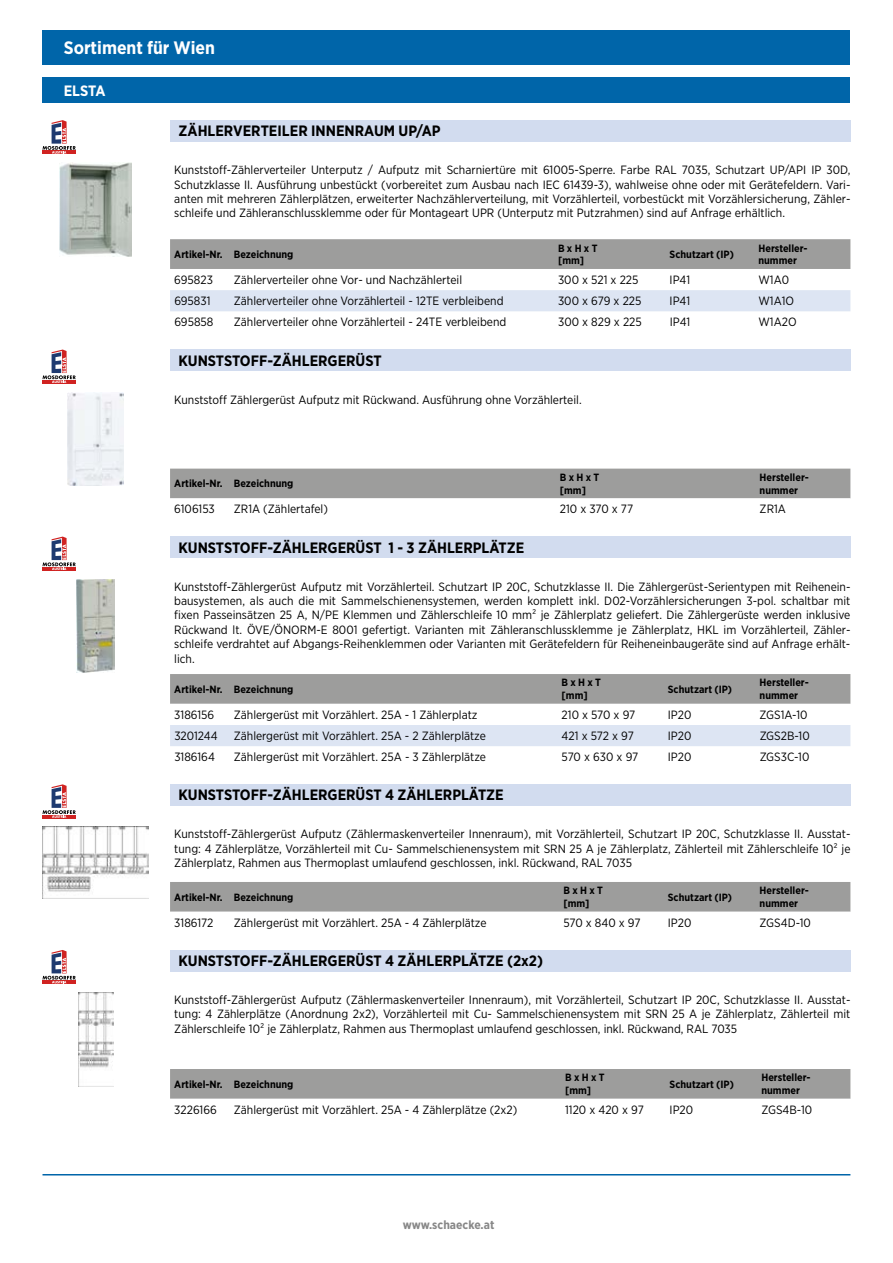
<style>
.page{position:relative;width:893px;height:1263px;background:#fff}
.page>*{position:absolute;margin:0;border:0;box-sizing:border-box;transform-origin:0 0}
.t1{font:700 18px "Gotham Narrow";color:#fff}
.t2{font:700 15px "Gotham Narrow";color:#000}
.t3{font:700 15px "Gotham Narrow";letter-spacing:-.005em;color:#fff}
.t4{font:12px/14.4px "Gotham Narrow";color:#000;text-align:justify}
.t5{font:700 12px "Gotham Narrow";color:#878787}
.t6{font:700 10.5px/12.6px "Gotham Narrow";color:#000}
</style>
<div class="page">
<div style="left:42px;top:31px;width:808px;height:34px;background:#0065a9"></div>
<hr style="left:42px;top:1174px;width:808px;height:1px;background:#0065a9">
<div style="left:42px;top:78px;width:808px;height:25px;background:#0065a9"></div>
<svg style="left:43px;top:120px;width:33px;height:34px"></svg>
<svg style="left:170px;top:239px;width:680px;height:73px"></svg>
<svg style="left:43px;top:349px;width:33px;height:34px"></svg>
<div style="left:170px;top:469px;width:680px;height:30px;background:#9d9d9c"></div>
<svg style="left:43px;top:537px;width:33px;height:33px"></svg>
<svg style="left:170px;top:674px;width:680px;height:72px"></svg>
<svg style="left:43px;top:784px;width:33px;height:34px"></svg>
<div style="left:170px;top:882px;width:680px;height:30px;background:#9d9d9c"></div>
<svg style="left:43px;top:983px;width:33px;height:1px"></svg>
<svg style="left:43px;top:950px;width:33px;height:33px"></svg>
<div style="left:170px;top:1069px;width:680px;height:30px;background:#9d9d9c"></div>
<div style="left:170px;top:120px;width:680px;height:21px;background:#d2dcef"></div>
<div style="left:170px;top:349px;width:680px;height:22px;background:#d2dcef"></div>
<div style="left:170px;top:537px;width:680px;height:21px;background:#d2dcef"></div>
<div style="left:170px;top:784px;width:680px;height:22px;background:#d2dcef"></div>
<div style="left:170px;top:950px;width:680px;height:21px;background:#d2dcef"></div>
<img style="left:60px;top:163px;width:72px;height:93px">
<img style="left:68px;top:392px;width:55px;height:94px">
<img style="left:77px;top:579px;width:38px;height:94px">
<img style="left:42px;top:827px;width:107px;height:72px">
<img style="left:78px;top:992px;width:35px;height:94px">
<h1 class="t1" style="left:64px;top:36px;width:153px">Sortiment für Wien</h1>
<p class="t3" style="left:64px;top:81px;width:43px">ELSTA</p>
<p class="t2" style="left:179px;top:121px;width:264px">ZÄHLERVERTEILER INNENRAUM UP/AP</p>
<p class="t4" style="left:174px;top:162px;width:678px">Kunststoff-Zählerverteiler Unterputz / Aufputz mit Scharniertüre mit 61005-Sperre. Farbe RAL 7035, Schutzart UP/API IP 30D, Schutzklasse II. Ausführung unbestückt (vorbereitet zum Ausbau nach IEC 61439-3), wahlweise ohne oder mit Gerätefeldern. Vari&shy;anten mit mehreren Zählerplätzen, erweiterter Nachzählerverteilung, mit Vorzählerteil, vorbestückt mit Vorzählersicherung, Zähler&shy;schleife und Zähleranschlussklemme oder für Montageart UPR (Unterputz mit Putzrahmen) sind auf Anfrage erhältlich.</p>
<p class="t6" style="left:174px;top:248px;width:121px">Artikel-Nr. Bezeichnung</p>
<p class="t6" style="left:558px;top:241px;width:41px">B x H x T [mm]</p>
<p class="t6" style="left:670px;top:248px;width:66px">Schutzart (IP)</p>
<p class="t6" style="left:758px;top:241px;width:51px">Hersteller&shy;nummer</p>
<p class="t4" style="left:174px;top:272px;width:40px">695823</p>
<p class="t4" style="left:234px;top:272px;width:230px">Zählerverteiler ohne Vor- und Nachzählerteil</p>
<p class="t4" style="left:558px;top:272px;width:82px">300 x 521 x 225</p>
<p class="t4" style="left:670px;top:272px;width:22px">IP41</p>
<p class="t4" style="left:758px;top:272px;width:32px">W1A0</p>
<p class="t4" style="left:174px;top:293px;width:38px">695831</p>
<p class="t4" style="left:234px;top:293px;width:271px">Zählerverteiler ohne Vorzählerteil - 12TE verbleibend</p>
<p class="t4" style="left:558px;top:293px;width:85px">300 x 679 x 225</p>
<p class="t4" style="left:670px;top:293px;width:22px">IP41</p>
<p class="t4" style="left:758px;top:293px;width:37px">W1A1O</p>
<p class="t4" style="left:174px;top:314px;width:41px">695858</p>
<p class="t4" style="left:234px;top:314px;width:274px">Zählerverteiler ohne Vorzählerteil - 24TE verbleibend</p>
<p class="t4" style="left:558px;top:314px;width:85px">300 x 829 x 225</p>
<p class="t4" style="left:670px;top:314px;width:22px">IP41</p>
<p class="t4" style="left:758px;top:314px;width:40px">W1A2O</p>
<p class="t2" style="left:179px;top:351px;width:205px">KUNSTSTOFF-ZÄHLERGERÜST</p>
<p class="t4" style="left:174px;top:392px;width:409px">Kunststoff Zählergerüst Aufputz mit Rückwand. Ausführung ohne Vorzählerteil.</p>
<p class="t6" style="left:174px;top:477px;width:121px">Artikel-Nr. Bezeichnung</p>
<p class="t6" style="left:560px;top:471px;width:41px">B x H x T [mm]</p>
<p class="t6" style="left:760px;top:471px;width:51px">Hersteller&shy;nummer</p>
<p class="t4" style="left:174px;top:501px;width:42px">6106153</p>
<p class="t4" style="left:234px;top:501px;width:96px">ZR1A (Zählertafel)</p>
<p class="t4" style="left:560px;top:501px;width:75px">210 x 370 x 77</p>
<p class="t4" style="left:760px;top:501px;width:28px">ZR1A</p>
<p class="t2" style="left:179px;top:538px;width:347px">KUNSTSTOFF-ZÄHLERGERÜST 1 - 3 ZÄHLERPLÄTZE</p>
<p class="t4" style="left:174px;top:579px;width:678px">Kunststoff-Zählergerüst Aufputz mit Vorzählerteil. Schutzart IP 20C, Schutzklasse II. Die Zählergerüst-Serientypen mit Reihenein&shy;bausystemen, als auch die mit Sammelschienensystemen, werden komplett inkl. D02-Vorzählersicherungen 3-pol. schaltbar mit fixen Passeinsätzen 25 A, N/PE Klemmen und Zählerschleife 10 mm² je Zählerplatz geliefert. Die Zählergerüste werden inklusive Rückwand lt. ÖVE/ÖNORM-E 8001 gefertigt. Varianten mit Zähleranschlussklemme je Zählerplatz, HKL im Vorzählerteil, Zähler&shy;schleife verdrahtet auf Abgangs-Reihenklemmen oder Varianten mit Gerätefeldern für Reiheneinbaugeräte sind auf Anfrage erhält&shy;lich.</p>
<p class="t6" style="left:174px;top:683px;width:121px">Artikel-Nr. Bezeichnung</p>
<p class="t6" style="left:562px;top:676px;width:41px">B x H x T [mm]</p>
<p class="t6" style="left:668px;top:683px;width:66px">Schutzart (IP)</p>
<p class="t6" style="left:760px;top:676px;width:51px">Hersteller&shy;nummer</p>
<p class="t4" style="left:174px;top:707px;width:42px">3186156</p>
<p class="t4" style="left:234px;top:707px;width:245px">Zählergerüst mit Vorzählert. 25A - 1 Zählerplatz</p>
<p class="t4" style="left:562px;top:707px;width:75px">210 x 570 x 97</p>
<p class="t4" style="left:668px;top:707px;width:25px">IP20</p>
<p class="t4" style="left:760px;top:707px;width:49px">ZGS1A-10</p>
<p class="t4" style="left:174px;top:728px;width:45px">3201244</p>
<p class="t4" style="left:234px;top:728px;width:254px">Zählergerüst mit Vorzählert. 25A - 2 Zählerplätze</p>
<p class="t4" style="left:562px;top:728px;width:74px">421 x 572 x 97</p>
<p class="t4" style="left:668px;top:728px;width:25px">IP20</p>
<p class="t4" style="left:760px;top:728px;width:52px">ZGS2B-10</p>
<p class="t4" style="left:174px;top:749px;width:42px">3186164</p>
<p class="t4" style="left:234px;top:749px;width:254px">Zählergerüst mit Vorzählert. 25A - 3 Zählerplätze</p>
<p class="t4" style="left:562px;top:749px;width:78px">570 x 630 x 97</p>
<p class="t4" style="left:668px;top:749px;width:25px">IP20</p>
<p class="t4" style="left:760px;top:749px;width:51px">ZGS3C-10</p>
<p class="t2" style="left:179px;top:785px;width:327px">KUNSTSTOFF-ZÄHLERGERÜST 4 ZÄHLERPLÄTZE</p>
<p class="t4" style="left:174px;top:827px;width:678px">Kunststoff-Zählergerüst Aufputz (Zählermaskenverteiler Innenraum), mit Vorzählerteil, Schutzart IP 20C, Schutzklasse II. Ausstat&shy;tung: 4 Zählerplätze, Vorzählerteil mit Cu- Sammelschienensystem mit SRN 25 A je Zählerplatz, Zählerteil mit Zählerschleife 10² je Zählerplatz, Rahmen aus Thermoplast umlaufend geschlossen, inkl. Rückwand, RAL 7035</p>
<p class="t6" style="left:174px;top:890px;width:121px">Artikel-Nr. Bezeichnung</p>
<p class="t6" style="left:563px;top:884px;width:41px">B x H x T [mm]</p>
<p class="t6" style="left:668px;top:890px;width:66px">Schutzart (IP)</p>
<p class="t6" style="left:760px;top:884px;width:51px">Hersteller&shy;nummer</p>
<p class="t4" style="left:174px;top:915px;width:41px">3186172</p>
<p class="t4" style="left:234px;top:915px;width:254px">Zählergerüst mit Vorzählert. 25A - 4 Zählerplätze</p>
<p class="t4" style="left:563px;top:915px;width:79px">570 x 840 x 97</p>
<p class="t4" style="left:668px;top:915px;width:25px">IP20</p>
<p class="t4" style="left:760px;top:915px;width:53px">ZGS4D-10</p>
<p class="t2" style="left:179px;top:951px;width:366px">KUNSTSTOFF-ZÄHLERGERÜST 4 ZÄHLERPLÄTZE (2x2)</p>
<p class="t4" style="left:174px;top:992px;width:678px">Kunststoff-Zählergerüst Aufputz (Zählermaskenverteiler Innenraum), mit Vorzählerteil, Schutzart IP 20C, Schutzklasse II. Ausstat&shy;tung: 4 Zählerplätze (Anordnung 2x2), Vorzählerteil mit Cu- Sammelschienensystem mit SRN 25 A je Zählerplatz, Zählerteil mit Zählerschleife 10² je Zählerplatz, Rahmen aus Thermoplast umlaufend geschlossen, inkl. Rückwand, RAL 7035</p>
<p class="t6" style="left:174px;top:1077px;width:121px">Artikel-Nr. Bezeichnung</p>
<p class="t6" style="left:565px;top:1071px;width:41px">B x H x T [mm]</p>
<p class="t6" style="left:670px;top:1077px;width:66px">Schutzart (IP)</p>
<p class="t6" style="left:761px;top:1071px;width:51px">Hersteller&shy;nummer</p>
<p class="t4" style="left:174px;top:1102px;width:44px">3226166</p>
<p class="t4" style="left:234px;top:1102px;width:285px">Zählergerüst mit Vorzählert. 25A - 4 Zählerplätze (2x2)</p>
<p class="t4" style="left:565px;top:1102px;width:80px">1120 x 420 x 97</p>
<p class="t4" style="left:670px;top:1102px;width:25px">IP20</p>
<p class="t4" style="left:761px;top:1102px;width:52px">ZGS4B-10</p>
<p class="t5" style="left:403px;top:1217px;width:93px">www.schaecke.at</p>
</div>
